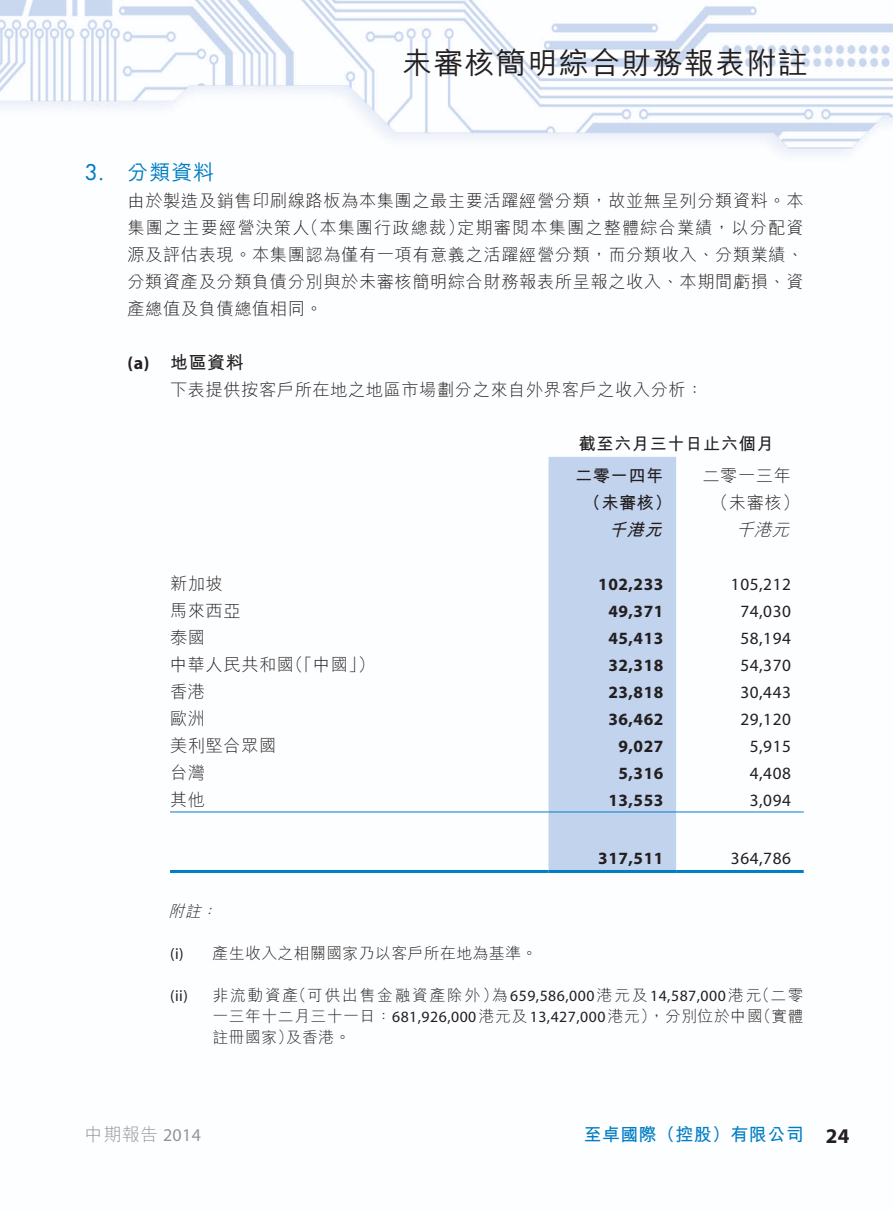
<style>
.page{position:relative;width:893px;height:1212px;background:#fff}
.page>*{position:absolute;margin:0;border:0;box-sizing:border-box;transform-origin:0 0}
.t1{font:30px "M Hei HK Medium E Ten B5 H";letter-spacing:.045em;color:#231f20}
.t2{font:21px "M Hei HK Medium E Ten B5 H";color:#007dc3}
.t3{font:18px "M Hei HK Bold E Ten B5 H";letter-spacing:.02em;color:#007dc3}
.t4{font:18px "M Hei HK Light E Ten B5 H";color:#939598}
.t5{font:18px "M Hei HK Bold E Ten B5 H";color:#231f20}
.t6{font:17.25px/27px "M Hei HK Light E Ten B5 H";letter-spacing:.03em;color:#231f20;text-align:justify}
.t7{font:700 17.25px "Myriad";letter-spacing:.03em;color:#231f20}
.t8{font:17.25px "Myriad";letter-spacing:.03em;color:#231f20}
.t9{font:17.25px/31.2px "M Hei HK Bold E Ten B5 H";letter-spacing:.03em;color:#231f20}
.t10{font:italic 17.25px "M Hei HK Bold E Ten B5 H";color:#231f20}
.t11{font:italic 17.25px "M Hei HK Light E Ten B5 H";color:#231f20}
.t12{font:15.75px/21px "M Hei HK Light E Ten B5 H";letter-spacing:.035em;color:#231f20;text-align:justify}
.t13{font:15.75px "Myriad";color:#231f20}
.t14{font:italic 15.75px "M Hei HK Light E Ten B5 H";color:#231f20}
.s1{font-family:"Futura"}
.s2{font-family:"Myriad";font-weight:700}
.s3{font-family:"Myriad"}
.s4{font-family:"Myriad";font-weight:700;font-size:21px;color:#231f20}
</style>
<div class="page">
<img style="left:0;top:0;width:893px;height:870px">
<div style="left:548px;top:457px;width:128px;height:413px;background:#c2d3ed"></div>
<hr style="left:170px;top:812px;width:378px;height:1px;background:#007dc3">
<hr style="left:548px;top:812px;width:128px;height:1px;background:#007dc3">
<hr style="left:676px;top:812px;width:128px;height:1px;background:#007dc3">
<hr style="left:170px;top:870px;width:378px;height:3px;background:#007dc3">
<hr style="left:548px;top:870px;width:128px;height:3px;background:#007dc3">
<hr style="left:676px;top:870px;width:128px;height:3px;background:#007dc3">
<h1 class="t1" style="left:402px;top:51px;width:407px">未審核簡明綜合財務報表附註</h1>
<p class="t2" style="left:85px;top:165px;width:131px"><span class="s1">3.</span> 分類資料</p>
<p class="t6" style="left:127px;top:190px;width:678px">由於製造及銷售印刷線路板為本集團之最主要活躍經營分類，故並無呈列分類資料。本集團之主要經營決策人（本集團行政總裁）定期審閱本集團之整體綜合業績，以分配資源及評估表現。本集團認為僅有一項有意義之活躍經營分類，而分類收入、分類業績、分類資產及分類負債分別與於未審核簡明綜合財務報表所呈報之收入、本期間虧損、資產總值及負債總值相同。</p>
<p class="t5" style="left:128px;top:356px;width:118px"><span class="s2">(a)</span> 地區資料</p>
<p class="t6" style="left:170px;top:379px;width:535px">下表提供按客戶所在地之地區市場劃分之來自外界客戶之收入分析：</p>
<p class="t9" style="left:575px;top:431px;width:200px">截至六月三十日止六個月二零一四年</p>
<p class="t6" style="left:702px;top:464px;width:90px">二零一三年</p>
<p class="t9" style="left:584px;top:489px;width:90px">（未審核）</p>
<p class="t6" style="left:711px;top:491px;width:90px">（未審核）</p>
<p class="t10" style="left:609px;top:523px;width:59px">千港元</p>
<p class="t11" style="left:736px;top:523px;width:59px">千港元</p>
<p class="t6" style="left:170px;top:572px;width:54px">新加坡</p>
<p class="t7" style="left:598px;top:577px;width:67px">102,233</p>
<p class="t8" style="left:731px;top:577px;width:61px">105,212</p>
<p class="t6" style="left:170px;top:599px;width:72px">馬來西亞</p>
<p class="t7" style="left:608px;top:604px;width:56px">49,371</p>
<p class="t8" style="left:740px;top:604px;width:52px">74,030</p>
<p class="t6" style="left:170px;top:626px;width:37px">泰國</p>
<p class="t7" style="left:608px;top:631px;width:56px">45,413</p>
<p class="t8" style="left:740px;top:631px;width:52px">58,194</p>
<p class="t6" style="left:170px;top:653px;width:206px">中華人民共和國（「中國」）</p>
<p class="t7" style="left:608px;top:658px;width:56px">32,318</p>
<p class="t8" style="left:740px;top:658px;width:52px">54,370</p>
<p class="t6" style="left:170px;top:680px;width:37px">香港</p>
<p class="t7" style="left:608px;top:685px;width:56px">23,818</p>
<p class="t8" style="left:740px;top:685px;width:52px">30,443</p>
<p class="t6" style="left:170px;top:707px;width:37px">歐洲</p>
<p class="t7" style="left:608px;top:712px;width:56px">36,462</p>
<p class="t8" style="left:740px;top:712px;width:52px">29,120</p>
<p class="t6" style="left:170px;top:734px;width:108px">美利堅合眾國</p>
<p class="t7" style="left:618px;top:739px;width:46px">9,027</p>
<p class="t8" style="left:750px;top:739px;width:43px">5,915</p>
<p class="t6" style="left:170px;top:761px;width:37px">台灣</p>
<p class="t7" style="left:618px;top:766px;width:46px">5,316</p>
<p class="t8" style="left:750px;top:766px;width:43px">4,408</p>
<p class="t6" style="left:170px;top:788px;width:37px">其他</p>
<p class="t7" style="left:608px;top:793px;width:56px">13,553</p>
<p class="t8" style="left:750px;top:793px;width:43px">3,094</p>
<p class="t7" style="left:598px;top:852px;width:67px">317,511</p>
<p class="t8" style="left:731px;top:852px;width:61px">364,786</p>
<p class="t14" style="left:168px;top:905px;width:54px">附註：</p>
<p class="t12" style="left:170px;top:944px;width:369px"><span class="s3">(i)</span> 產生收入之相關國家乃以客戶所在地為基準。</p>
<p class="t13" style="left:170px;top:989px;width:19px">(ii)</p>
<p class="t12" style="left:213px;top:986px;width:593px">非流動資產（可供出售金融資產除外）為<span class="s3">659,586,000</span>港元及<span class="s3">14,587,000</span>港元（二零一三年十二月三十一日：<span class="s3">681,926,000</span>港元及<span class="s3">13,427,000</span>港元），分別位於中國（實體註冊國家）及香港。</p>
<p class="t4" style="left:85px;top:1128px;width:118px">中期報告 <span class="s3">2014</span></p>
<p class="t3" style="left:584px;top:1128px;width:267px">至卓國際（控股）有限公司 <span class="s4">24</span></p>
</div>
